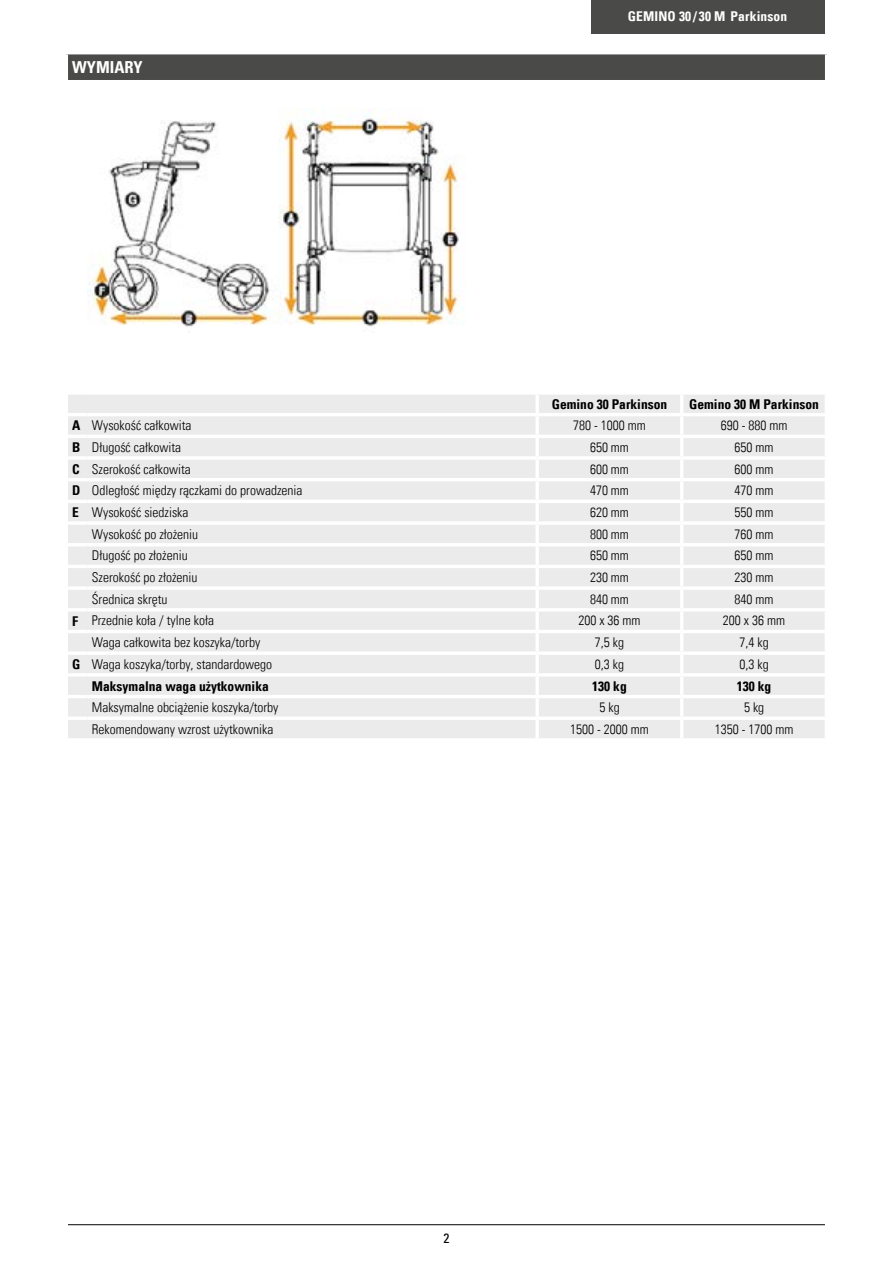
<style>
.page{position:relative;width:893px;height:1263px;background:#fff}
.page>*{position:absolute;margin:0;border:0;box-sizing:border-box;transform-origin:0 0}
.t1{font:16.5px "Univers Com 67 Bold Cond";color:#fff}
.t2{font:13.5px "Univers Com 47 Light Cond";color:#000}
.t3{font:13.5px "Univers Com 67 Bold Cond";color:#000}
.t4{font:13.5px "Univers Com 67 Bold Cond";letter-spacing:.01em;color:#fff}
.t5{font:condensed 13.5px "Univers Com 57";color:#000}
.s1{font-family:"Univers Com 67 Bold Cond"}
</style>
<div class="page">
<img style="left:88px;top:108px;width:373px;height:219px">
<div style="left:66px;top:53px;width:761px;height:29px;background:#4a4a49"></div>
<hr style="left:65px;top:54px;width:3px;height:26px;background:#fff">
<hr style="left:825px;top:54px;width:3px;height:26px;background:#fff">
<hr style="left:65px;top:51px;width:763px;height:3px;background:#fff">
<hr style="left:65px;top:80px;width:763px;height:3px;background:#fff">
<div style="left:68px;top:395px;width:757px;height:343px;background:#ebebeb"></div>
<hr style="left:680px;top:395px;width:3px;height:18px;background:#fff">
<hr style="left:65px;top:413px;width:23px;height:3px;background:#fff">
<hr style="left:88px;top:413px;width:449px;height:3px;background:#fff">
<hr style="left:537px;top:413px;width:145px;height:3px;background:#fff">
<hr style="left:682px;top:413px;width:146px;height:3px;background:#fff">
<hr style="left:680px;top:416px;width:3px;height:19px;background:#fff">
<hr style="left:65px;top:435px;width:23px;height:3px;background:#fff">
<hr style="left:88px;top:435px;width:449px;height:3px;background:#fff">
<hr style="left:537px;top:435px;width:145px;height:3px;background:#fff">
<hr style="left:682px;top:435px;width:146px;height:3px;background:#fff">
<hr style="left:680px;top:438px;width:3px;height:18px;background:#fff">
<hr style="left:65px;top:456px;width:23px;height:4px;background:#fff">
<hr style="left:88px;top:456px;width:449px;height:4px;background:#fff">
<hr style="left:537px;top:456px;width:145px;height:4px;background:#fff">
<hr style="left:682px;top:456px;width:146px;height:4px;background:#fff">
<hr style="left:680px;top:460px;width:3px;height:18px;background:#fff">
<hr style="left:65px;top:478px;width:23px;height:3px;background:#fff">
<hr style="left:88px;top:478px;width:449px;height:3px;background:#fff">
<hr style="left:537px;top:478px;width:145px;height:3px;background:#fff">
<hr style="left:682px;top:478px;width:146px;height:3px;background:#fff">
<hr style="left:680px;top:481px;width:3px;height:19px;background:#fff">
<hr style="left:65px;top:500px;width:23px;height:3px;background:#fff">
<hr style="left:88px;top:500px;width:449px;height:3px;background:#fff">
<hr style="left:537px;top:500px;width:145px;height:3px;background:#fff">
<hr style="left:682px;top:500px;width:146px;height:3px;background:#fff">
<hr style="left:680px;top:503px;width:3px;height:18px;background:#fff">
<hr style="left:65px;top:521px;width:23px;height:4px;background:#fff">
<hr style="left:88px;top:521px;width:449px;height:4px;background:#fff">
<hr style="left:537px;top:521px;width:145px;height:4px;background:#fff">
<hr style="left:682px;top:521px;width:146px;height:4px;background:#fff">
<hr style="left:680px;top:525px;width:3px;height:18px;background:#fff">
<hr style="left:65px;top:543px;width:23px;height:3px;background:#fff">
<hr style="left:88px;top:543px;width:449px;height:3px;background:#fff">
<hr style="left:537px;top:543px;width:145px;height:3px;background:#fff">
<hr style="left:682px;top:543px;width:146px;height:3px;background:#fff">
<hr style="left:680px;top:546px;width:3px;height:19px;background:#fff">
<hr style="left:65px;top:565px;width:23px;height:3px;background:#fff">
<hr style="left:88px;top:565px;width:449px;height:3px;background:#fff">
<hr style="left:537px;top:565px;width:145px;height:3px;background:#fff">
<hr style="left:682px;top:565px;width:146px;height:3px;background:#fff">
<hr style="left:680px;top:568px;width:3px;height:18px;background:#fff">
<hr style="left:65px;top:586px;width:23px;height:4px;background:#fff">
<hr style="left:88px;top:586px;width:449px;height:4px;background:#fff">
<hr style="left:537px;top:586px;width:145px;height:4px;background:#fff">
<hr style="left:682px;top:586px;width:146px;height:4px;background:#fff">
<hr style="left:680px;top:590px;width:3px;height:18px;background:#fff">
<hr style="left:65px;top:608px;width:23px;height:3px;background:#fff">
<hr style="left:88px;top:608px;width:449px;height:3px;background:#fff">
<hr style="left:537px;top:608px;width:145px;height:3px;background:#fff">
<hr style="left:682px;top:608px;width:146px;height:3px;background:#fff">
<hr style="left:680px;top:611px;width:3px;height:19px;background:#fff">
<hr style="left:65px;top:630px;width:23px;height:3px;background:#fff">
<hr style="left:88px;top:630px;width:449px;height:3px;background:#fff">
<hr style="left:537px;top:630px;width:145px;height:3px;background:#fff">
<hr style="left:682px;top:630px;width:146px;height:3px;background:#fff">
<hr style="left:680px;top:633px;width:3px;height:18px;background:#fff">
<hr style="left:65px;top:651px;width:23px;height:4px;background:#fff">
<hr style="left:88px;top:651px;width:449px;height:4px;background:#fff">
<hr style="left:537px;top:651px;width:145px;height:4px;background:#fff">
<hr style="left:682px;top:651px;width:146px;height:4px;background:#fff">
<hr style="left:680px;top:655px;width:3px;height:18px;background:#fff">
<hr style="left:65px;top:673px;width:23px;height:3px;background:#fff">
<hr style="left:88px;top:673px;width:449px;height:3px;background:#fff">
<hr style="left:537px;top:673px;width:145px;height:3px;background:#fff">
<hr style="left:682px;top:673px;width:146px;height:3px;background:#fff">
<hr style="left:680px;top:676px;width:3px;height:19px;background:#fff">
<hr style="left:65px;top:695px;width:23px;height:3px;background:#fff">
<hr style="left:88px;top:695px;width:449px;height:3px;background:#fff">
<hr style="left:537px;top:695px;width:145px;height:3px;background:#fff">
<hr style="left:682px;top:695px;width:146px;height:3px;background:#fff">
<hr style="left:680px;top:698px;width:3px;height:18px;background:#fff">
<hr style="left:65px;top:716px;width:23px;height:4px;background:#fff">
<hr style="left:88px;top:716px;width:449px;height:4px;background:#fff">
<hr style="left:537px;top:716px;width:145px;height:4px;background:#fff">
<hr style="left:682px;top:716px;width:146px;height:4px;background:#fff">
<hr style="left:680px;top:720px;width:3px;height:18px;background:#fff">
<hr style="left:535px;top:395px;width:4px;height:18px;background:#fff">
<hr style="left:535px;top:416px;width:4px;height:19px;background:#fff">
<hr style="left:535px;top:438px;width:4px;height:18px;background:#fff">
<hr style="left:535px;top:460px;width:4px;height:18px;background:#fff">
<hr style="left:535px;top:481px;width:4px;height:19px;background:#fff">
<hr style="left:535px;top:503px;width:4px;height:18px;background:#fff">
<hr style="left:535px;top:525px;width:4px;height:18px;background:#fff">
<hr style="left:535px;top:546px;width:4px;height:19px;background:#fff">
<hr style="left:535px;top:568px;width:4px;height:18px;background:#fff">
<hr style="left:535px;top:590px;width:4px;height:18px;background:#fff">
<hr style="left:535px;top:611px;width:4px;height:19px;background:#fff">
<hr style="left:535px;top:633px;width:4px;height:18px;background:#fff">
<hr style="left:535px;top:655px;width:4px;height:18px;background:#fff">
<hr style="left:535px;top:676px;width:4px;height:19px;background:#fff">
<hr style="left:535px;top:698px;width:4px;height:18px;background:#fff">
<hr style="left:535px;top:720px;width:4px;height:18px;background:#fff">
<div style="left:591px;top:0;width:233px;height:34px;background:#4a4a49"></div>
<hr style="left:68px;top:1224px;width:757px;height:1px;background:#000">
<p class="t1" style="left:72px;top:57px;width:72px">WYMIARY</p>
<p class="t4" style="left:628px;top:8px;width:161px">GEMINO 30 / 30 M Parkinson</p>
<p class="t3" style="left:552px;top:396px;width:117px">Gemino 30 Parkinson</p>
<p class="t3" style="left:689px;top:396px;width:131px">Gemino 30 M Parkinson</p>
<p class="t2" style="left:72px;top:417px;width:121px"><span class="s1">A</span> Wysokość całkowita</p>
<p class="t2" style="left:573px;top:417px;width:74px">780 - 1000 mm</p>
<p class="t2" style="left:721px;top:417px;width:68px">690 - 880 mm</p>
<p class="t2" style="left:72px;top:439px;width:110px"><span class="s1">B</span> Długość całkowita</p>
<p class="t2" style="left:590px;top:439px;width:40px">650 mm</p>
<p class="t2" style="left:735px;top:439px;width:40px">650 mm</p>
<p class="t2" style="left:72px;top:461px;width:120px"><span class="s1">C</span> Szerokość całkowita</p>
<p class="t2" style="left:590px;top:461px;width:40px">600 mm</p>
<p class="t2" style="left:735px;top:461px;width:40px">600 mm</p>
<p class="t2" style="left:72px;top:482px;width:232px"><span class="s1">D</span> Odległość między rączkami do prowadzenia</p>
<p class="t2" style="left:590px;top:482px;width:40px">470 mm</p>
<p class="t2" style="left:735px;top:482px;width:40px">470 mm</p>
<p class="t2" style="left:72px;top:504px;width:118px"><span class="s1">E</span> Wysokość siedziska</p>
<p class="t2" style="left:590px;top:504px;width:40px">620 mm</p>
<p class="t2" style="left:735px;top:504px;width:40px">550 mm</p>
<p class="t2" style="left:92px;top:526px;width:108px">Wysokość po złożeniu</p>
<p class="t2" style="left:590px;top:526px;width:40px">800 mm</p>
<p class="t2" style="left:735px;top:526px;width:40px">760 mm</p>
<p class="t2" style="left:92px;top:547px;width:97px">Długość po złożeniu</p>
<p class="t2" style="left:590px;top:547px;width:40px">650 mm</p>
<p class="t2" style="left:735px;top:547px;width:40px">650 mm</p>
<p class="t2" style="left:92px;top:569px;width:107px">Szerokość po złożeniu</p>
<p class="t2" style="left:590px;top:569px;width:40px">230 mm</p>
<p class="t2" style="left:735px;top:569px;width:40px">230 mm</p>
<p class="t2" style="left:92px;top:591px;width:77px">Średnica skrętu</p>
<p class="t2" style="left:590px;top:591px;width:40px">840 mm</p>
<p class="t2" style="left:735px;top:591px;width:40px">840 mm</p>
<p class="t2" style="left:72px;top:613px;width:143px"><span class="s1">F</span> Przednie koła / tylne koła</p>
<p class="t2" style="left:578px;top:613px;width:64px">200 x 36 mm</p>
<p class="t2" style="left:723px;top:613px;width:64px">200 x 36 mm</p>
<p class="t2" style="left:92px;top:634px;width:170px">Waga całkowita bez koszyka/torby</p>
<p class="t2" style="left:595px;top:634px;width:31px">7,5 kg</p>
<p class="t2" style="left:739px;top:634px;width:31px">7,4 kg</p>
<p class="t2" style="left:72px;top:656px;width:201px"><span class="s1">G</span> Waga koszyka/torby, standardowego</p>
<p class="t2" style="left:595px;top:656px;width:31px">0,3 kg</p>
<p class="t2" style="left:739px;top:656px;width:31px">0,3 kg</p>
<p class="t3" style="left:92px;top:677px;width:178px">Maksymalna waga użytkownika</p>
<p class="t3" style="left:592px;top:677px;width:36px">130 kg</p>
<p class="t3" style="left:737px;top:677px;width:36px">130 kg</p>
<p class="t2" style="left:92px;top:699px;width:188px">Maksymalne obciążenie koszyka/torby</p>
<p class="t2" style="left:599px;top:699px;width:22px">5 kg</p>
<p class="t2" style="left:744px;top:699px;width:22px">5 kg</p>
<p class="t2" style="left:92px;top:721px;width:183px">Rekomendowany wzrost użytkownika</p>
<p class="t2" style="left:570px;top:721px;width:80px">1500 - 2000 mm</p>
<p class="t2" style="left:715px;top:721px;width:80px">1350 - 1700 mm</p>
<p class="t5" style="left:443px;top:1229px;width:7px">2</p>
</div>
